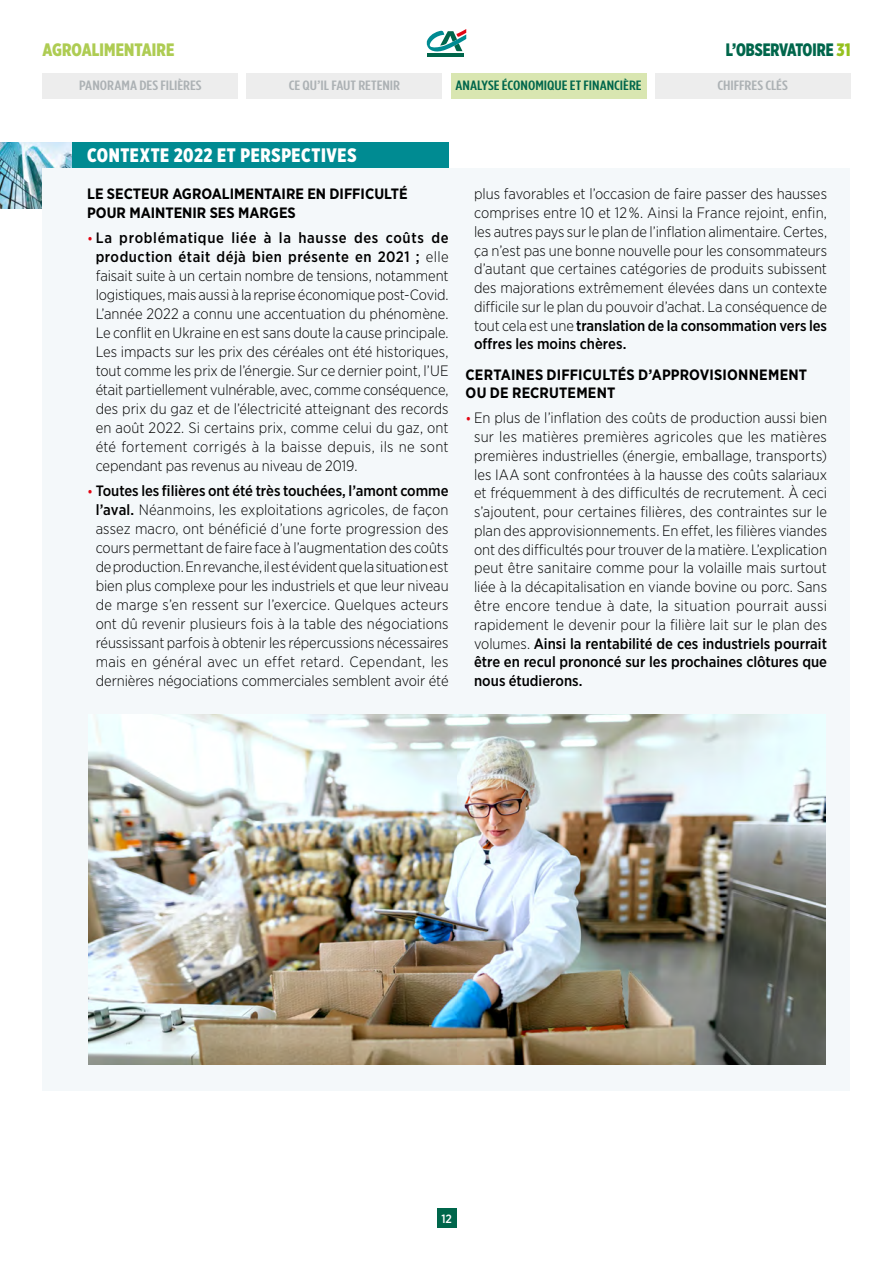
<style>
.page{position:relative;width:893px;height:1263px;background:#fff}
.page>*{position:absolute;margin:0;border:0;box-sizing:border-box;transform-origin:0 0}
.t1{font:900 19.5px "Gotham X Narrow";letter-spacing:.03em;color:#fff}
.t2{font:900 18px "Gotham X Narrow";color:#00664b;scale:.95 1}
.t3{font:900 18px "Gotham X Narrow";letter-spacing:.005em;color:#aecc53}
.t4{font:300 15px/19px "Gotham Narrow";color:#000;text-align:justify}
.t5{font:700 15px/18.3px "Gotham Narrow";color:#000}
.t6{font:500 13.5px "Gotham Condensed";color:#acb1b4;scale:1.3 1}
.t7{font:500 13.5px "Gotham Condensed";color:#00664b;scale:1.3 1}
.t8{font:500 12px "Gotham Narrow";color:#fff}
.s1{color:#95c11f}
.s2{color:#e30613}
.s3{font-weight:500}
</style>
<div class="page">
<div style="left:247px;top:73px;width:195px;height:26px;background:#ededed"></div>
<div style="left:451px;top:73px;width:195px;height:26px;background:#d9e6b1"></div>
<div style="left:655px;top:73px;width:195px;height:26px;background:#ededed"></div>
<div style="left:43px;top:73px;width:195px;height:26px;background:#ededed"></div>
<hr style="left:427px;top:53px;width:37px;height:4px;background:#00664b">
<svg style="left:426px;top:29px;width:40px;height:23px"></svg>
<div style="left:437px;top:1209px;width:19px;height:19px;background:#00664b"></div>
<img style="left:0;top:142px;width:72px;height:66px">
<div style="left:43px;top:168px;width:807px;height:923px;background:#f4f8fa"></div>
<div style="left:72px;top:142px;width:377px;height:26px;background:#008b92"></div>
<img style="left:88px;top:714px;width:738px;height:350px">
<p class="t3" style="left:43px;top:38px;width:133px">AGROALIMENTAIRE</p>
<p class="t2" style="left:726px;top:38px;width:133px">L’OBSERVATOIRE <span class="s1">31</span></p>
<p class="t6" style="left:79px;top:78px;width:96px">PANORAMA DES FILIÈRES</p>
<p class="t6" style="left:289px;top:78px;width:87px">CE QU’IL FAUT RETENIR</p>
<p class="t7" style="left:455px;top:78px;width:145px">ANALYSE ÉCONOMIQUE ET FINANCIÈRE</p>
<p class="t6" style="left:717px;top:78px;width:56px">CHIFFRES CLÉS</p>
<h1 class="t1" style="left:87px;top:143px;width:271px">CONTEXTE 2022 ET PERSPECTIVES</h1>
<p class="t5" style="left:87px;top:185px;width:322px">LE SECTEUR AGROALIMENTAIRE EN DIFFICULTÉ<br>POUR MAINTENIR SES MARGES</p>
<p class="t4" style="left:96px;top:228px;width:355px;text-indent:-9px"><span class="s2">•</span> <span class="s3">La problématique liée à la hausse des coûts de production était déjà bien présente en 2021 ;</span> elle faisait suite à un certain nombre de tensions, notamment logistiques, mais aussi à la reprise économique post-Covid.<br>L’année 2022 a connu une accentuation du phénomène.<br>Le conflit en Ukraine en est sans doute la cause principale.<br>Les impacts sur les prix des céréales ont été historiques, tout comme les prix de l’énergie. Sur ce dernier point, l’UE était partiellement vulnérable, avec, comme conséquence, des prix du gaz et de l’électricité atteignant des records en août 2022. Si certains prix, comme celui du gaz, ont été fortement corrigés à la baisse depuis, ils ne sont cependant pas revenus au niveau de 2019.</p>
<p class="t4" style="left:87px;top:481px;width:363px;text-align:center"><span class="s2">•</span> <span class="s3">Toutes les filières ont été très touchées, l’amont comme l’aval.</span> Néanmoins, les exploitations agricoles, de façon assez macro, ont bénéficié d’une forte progression des cours permettant de faire face à l’augmentation des coûts de production. En revanche, il est évident que la situation est bien plus complexe pour les industriels et que leur niveau de marge s’en ressent sur l’exercice. Quelques acteurs ont dû revenir plusieurs fois à la table des négociations réussissant parfois à obtenir les répercussions nécessaires mais en général avec un effet retard. Cependant, les dernières négociations commerciales semblent avoir été</p>
<p class="t4" style="left:474px;top:184px;width:354px">plus favorables et l’occasion de faire passer des hausses comprises entre 10 et 12 %. Ainsi la France rejoint, enfin, les autres pays sur le plan de l’inflation alimentaire. Certes, ça n’est pas une bonne nouvelle pour les consommateurs d’autant que certaines catégories de produits subissent des majorations extrêmement élevées dans un contexte difficile sur le plan du pouvoir d’achat. La conséquence de tout cela est une <span class="s3">translation de la consommation vers les offres les moins chères.</span></p>
<p class="t5" style="left:466px;top:366px;width:343px">CERTAINES DIFFICULTÉS D’APPROVISIONNEMENT<br>OU DE RECRUTEMENT</p>
<p class="t4" style="left:474px;top:408px;width:354px;text-indent:-9px"><span class="s2">•</span> En plus de l’inflation des coûts de production aussi bien sur les matières premières agricoles que les matières premières industrielles (énergie, emballage, transports) les IAA sont confrontées à la hausse des coûts salariaux et fréquemment à des difficultés de recrutement. À ceci s’ajoutent, pour certaines filières, des contraintes sur le plan des approvisionnements. En effet, les filières viandes ont des difficultés pour trouver de la matière. L’explication peut être sanitaire comme pour la volaille mais surtout liée à la décapitalisation en viande bovine ou porc. Sans être encore tendue à date, la situation pourrait aussi rapidement le devenir pour la filière lait sur le plan des volumes. <span class="s3">Ainsi la rentabilité de ces industriels pourrait être en recul prononcé sur les prochaines clôtures que nous étudierons.</span></p>
<p class="t8" style="left:441px;top:1211px;width:12px">12</p>
</div>
